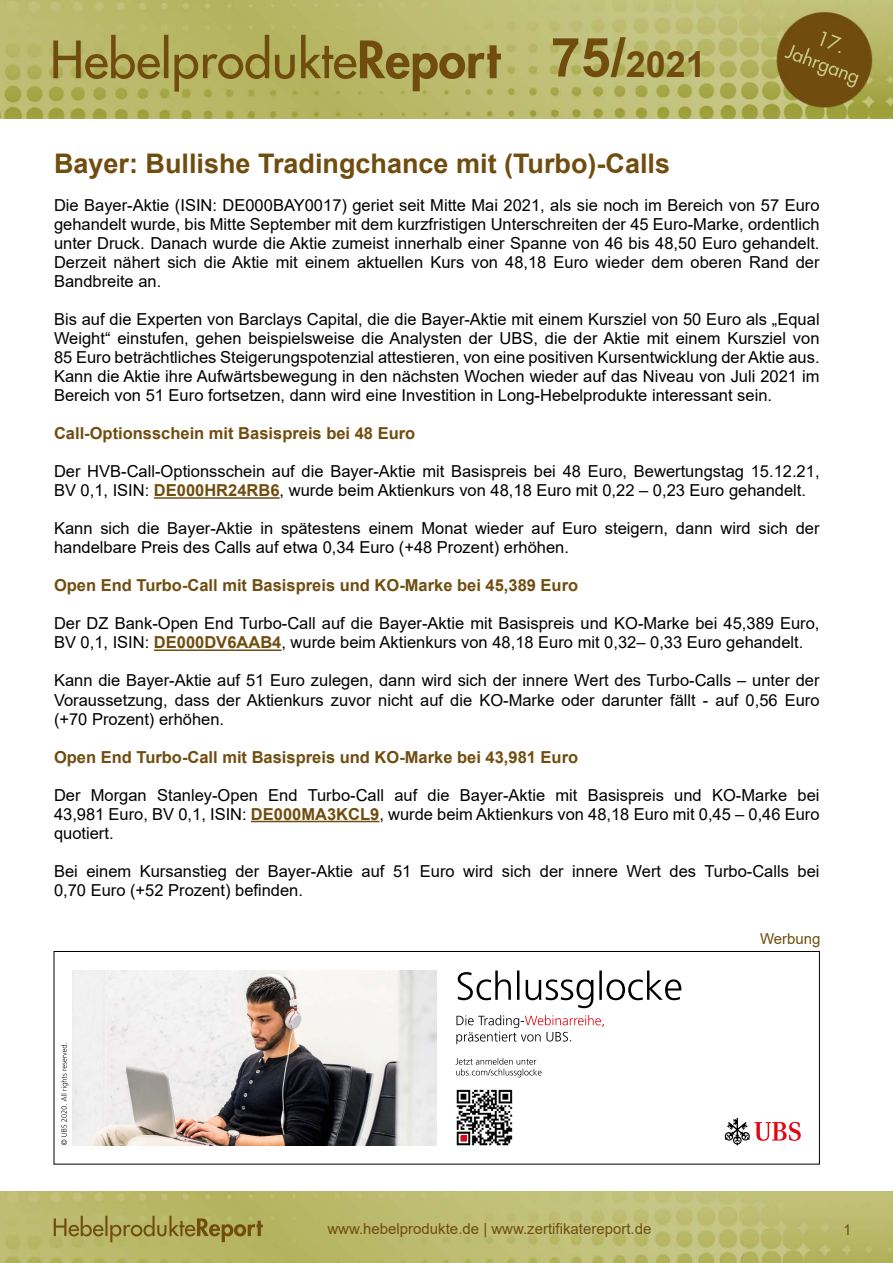
<style>
.page{position:relative;width:893px;height:1263px;background:#fff}
.page>*{position:absolute;margin:0;border:0;box-sizing:border-box;transform-origin:0 0}
.t1{font:700 36px "Arial";color:#704d0f}
.t2{font:700 27px "Arial";color:#704d0f}
.t3{font:16.5px/19px "Arial";color:#000;text-align:justify}
.t4{font:700 16.5px "Arial";color:#704d0f}
.t5{font:15px "Arial";color:#704d0f}
.s1{font-size:54px}
.s2{font-weight:700;color:#704d0f}
</style>
<div class="page">
<img style="left:0;top:1192px;width:893px;height:71px">
<img style="left:0;top:0;width:893px;height:119px">
<hr style="left:154px;top:497px;width:126px;height:2px;background:#704d0f">
<hr style="left:154px;top:649px;width:127px;height:2px;background:#704d0f">
<hr style="left:251px;top:821px;width:128px;height:1px;background:#704d0f">
<svg style="left:725px;top:1118px;width:76px;height:27px"></svg>
<img style="left:73px;top:970px;width:364px;height:175px">
<svg style="left:458px;top:970px;width:223px;height:38px"></svg>
<svg style="left:456px;top:1015px;width:148px;height:29px"></svg>
<svg style="left:456px;top:1058px;width:86px;height:19px"></svg>
<img style="left:456px;top:1089px;width:57px;height:57px">
<svg style="left:461px;top:1135px;width:5px;height:6px"></svg>
<svg style="left:61px;top:1043px;width:7px;height:102px"></svg>
<div style="left:54px;top:951px;width:766px;height:213px;border:1px solid #000"></div>
<h1 class="t1" style="left:551px;top:39px;width:157px"><span class="s1">75/</span>2021</h1>
<h2 class="t2" style="left:54px;top:144px;width:618px">Bayer: Bullishe Tradingchance mit (Turbo)-Calls</h2>
<p class="t3" style="left:54px;top:195px;width:767px">Die Bayer-Aktie (ISIN: DE000BAY0017) geriet seit Mitte Mai 2021, als sie noch im Bereich von 57 Euro gehandelt wurde, bis Mitte September mit dem kurzfristigen Unterschreiten der 45 Euro-Marke, ordentlich unter Druck. Danach wurde die Aktie zumeist innerhalb einer Spanne von 46 bis 48,50 Euro gehandelt.<br>Derzeit nähert sich die Aktie mit einem aktuellen Kurs von 48,18 Euro wieder dem oberen Rand der Bandbreite an.</p>
<p class="t3" style="left:54px;top:310px;width:767px">Bis auf die Experten von Barclays Capital, die die Bayer-Aktie mit einem Kursziel von 50 Euro als „Equal Weight“ einstufen, gehen beispielsweise die Analysten der UBS, die der Aktie mit einem Kursziel von 85 Euro beträchtliches Steigerungspotenzial attestieren, von eine positiven Kursentwicklung der Aktie aus.<br>Kann die Aktie ihre Aufwärtsbewegung in den nächsten Wochen wieder auf das Niveau von Juli 2021 im Bereich von 51 Euro fortsetzen, dann wird eine Investition in Long-Hebelprodukte interessant sein.</p>
<p class="t4" style="left:54px;top:422px;width:363px">Call-Optionsschein mit Basispreis bei 48 Euro</p>
<p class="t3" style="left:54px;top:462px;width:767px">Der HVB-Call-Optionsschein auf die Bayer-Aktie mit Basispreis bei 48 Euro, Bewertungstag 15.12.21,<br>BV 0,1, ISIN: <span class="s2">DE000HR24RB6</span>, wurde beim Aktienkurs von 48,18 Euro mit 0,22 – 0,23 Euro gehandelt.</p>
<p class="t3" style="left:54px;top:519px;width:767px">Kann sich die Bayer-Aktie in spätestens einem Monat wieder auf Euro steigern, dann wird sich der handelbare Preis des Calls auf etwa 0,34 Euro (+48 Prozent) erhöhen.</p>
<p class="t4" style="left:54px;top:574px;width:526px">Open End Turbo-Call mit Basispreis und KO-Marke bei 45,389 Euro</p>
<p class="t3" style="left:54px;top:614px;width:767px">Der DZ Bank-Open End Turbo-Call auf die Bayer-Aktie mit Basispreis und KO-Marke bei 45,389 Euro,<br>BV 0,1, ISIN: <span class="s2">DE000DV6AAB4</span>, wurde beim Aktienkurs von 48,18 Euro mit 0,32– 0,33 Euro gehandelt.</p>
<p class="t3" style="left:54px;top:671px;width:767px">Kann die Bayer-Aktie auf 51 Euro zulegen, dann wird sich der innere Wert des Turbo-Calls – unter der Voraussetzung, dass der Aktienkurs zuvor nicht auf die KO-Marke oder darunter fällt - auf 0,56 Euro (+70 Prozent) erhöhen.</p>
<p class="t4" style="left:54px;top:745px;width:526px">Open End Turbo-Call mit Basispreis und KO-Marke bei 43,981 Euro</p>
<p class="t3" style="left:54px;top:785px;width:767px">Der Morgan Stanley-Open End Turbo-Call auf die Bayer-Aktie mit Basispreis und KO-Marke bei 43,981 Euro, BV 0,1, ISIN: <span class="s2">DE000MA3KCL9</span>, wurde beim Aktienkurs von 48,18 Euro mit 0,45 – 0,46 Euro quotiert.</p>
<p class="t3" style="left:54px;top:861px;width:767px">Bei einem Kursanstieg der Bayer-Aktie auf 51 Euro wird sich der innere Wert des Turbo-Calls bei<br>0,70 Euro (+52 Prozent) befinden.</p>
<p class="t5" style="left:760px;top:929px;width:62px">Werbung</p>
<p class="t5" style="left:327px;top:1218px;width:326px">www.hebelprodukte.de | www.zertifikatereport.de</p>
<p class="t5" style="left:843px;top:1219px;width:10px">1</p>
</div>
